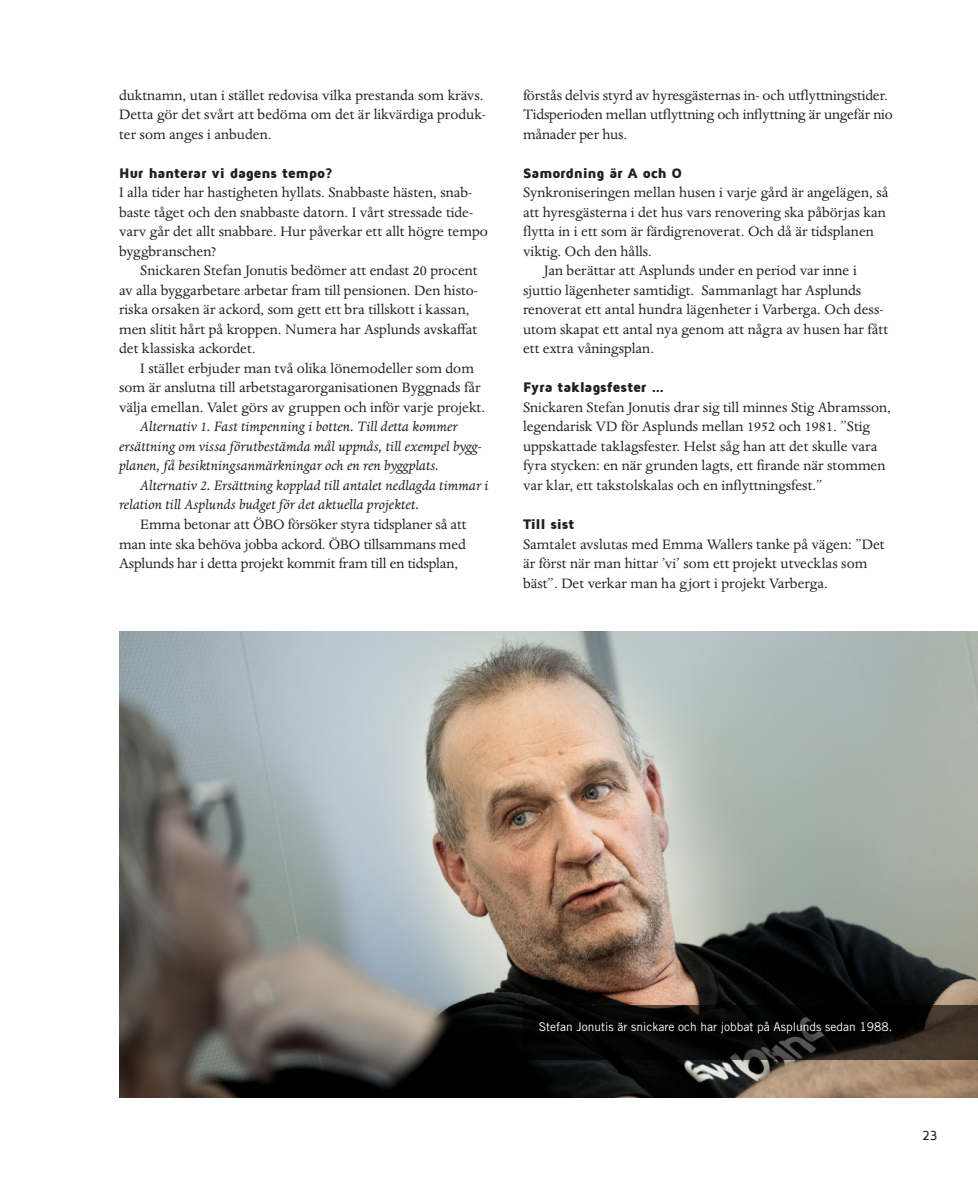
<style>
.page{position:relative;width:978px;height:1191px;background:#fff}
.page>*{position:absolute;margin:0;border:0;box-sizing:border-box;transform-origin:0 0}
.Bröd_indrag{font:15.75px/19.5px "Dante MT Std";color:#231f20}
.Bröd{font:15.75px/19.5px "Dante MT Std";color:#231f20}
.Bröd_indrag-2{font:italic 15.75px/19.5px "Dante MTW04";color:#231f20}
.Underrubrik{font:900 14.25px "Maven Pro";letter-spacing:-.015em;color:#231f20}
.t1{font:500 13.5px "Maven Pro";color:#231f20}
.Bildtext{font:12px "Trade Gothic LT Std";color:#fff}
</style>
<div class="page">
<img style="left:119px;top:631px;width:859px;height:466px">
<svg style="left:523px;top:1005px;width:455px;height:54px;background:#120f0d"></svg>
<p class="Bröd_indrag" style="left:119px;top:85px;width:368px">duktnamn, utan i stället redovisa vilka prestanda som krävs.<br>Detta gör det svårt att bedöma om det är likvärdiga produk&shy;ter som anges i anbuden.</p>
<p class="Underrubrik" style="left:119px;top:165px;width:215px">Hur hanterar vi dagens tempo?</p>
<p class="Bröd" style="left:119px;top:183px;width:370px">I alla tider har hastigheten hyllats. Snabbaste hästen, snab&shy;baste tåget och den snabbaste datorn. I vårt stressade tide&shy;varv går det allt snabbare. Hur påverkar ett allt högre tempo byggbranschen?</p>
<p class="Bröd_indrag" style="left:119px;top:261px;width:360px;text-indent:21px">Snickaren Stefan Jonutis bedömer att endast 20 procent av alla byggarbetare arbetar fram till pensionen. Den histo&shy;riska orsaken är ackord, som gett ett bra tillskott i kassan, men slitit hårt på kroppen. Numera har Asplunds avskaffat det klassiska ackordet.</p>
<p class="Bröd_indrag" style="left:119px;top:358px;width:368px;text-indent:21px">I stället erbjuder man två olika lönemodeller som dom som är anslutna till arbetstagarorganisationen Byggnads får välja emellan. Valet görs av gruppen och inför varje projekt.</p>
<p class="Bröd_indrag-2" style="left:119px;top:417px;width:364px;text-indent:21px">Alternativ 1. Fast timpenning i botten. Till detta kommer ersättning om vissa förutbestämda mål uppnås, till exempel bygg&shy;planen, få besiktningsanmärkningar och en ren byggplats.</p>
<p class="Bröd_indrag-2" style="left:119px;top:476px;width:371px;text-indent:21px">Alternativ 2. Ersättning kopplad till antalet nedlagda timmar i relation till Asplunds budget för det aktuella projektet.</p>
<p class="Bröd_indrag" style="left:119px;top:514px;width:349px;text-align:justify;text-indent:21px">Emma betonar att ÖBO försöker styra tidsplaner så att man inte ska behöva jobba ackord. ÖBO tillsammans med Asplunds har i detta projekt kommit fram till en tidsplan,</p>
<p class="Bröd_indrag" style="left:523px;top:85px;width:371px">förstås delvis styrd av hyresgästernas in- och utflyttningstider.<br>Tidsperioden mellan utflyttning och inflyttning är ungefär nio månader per hus.</p>
<p class="Underrubrik" style="left:523px;top:165px;width:161px">Samordning är A och O</p>
<p class="Bröd" style="left:523px;top:183px;width:367px">Synkroniseringen mellan husen i varje gård är angelägen, så att hyresgästerna i det hus vars renovering ska påbörjas kan flytta in i ett som är färdigrenoverat. Och då är tidsplanen viktig. Och den hålls.</p>
<p class="Bröd_indrag" style="left:523px;top:261px;width:367px;text-indent:21px">Jan berättar att Asplunds under en period var inne i sjuttio lägenheter samtidigt. Sammanlagt har Asplunds renoverat ett antal hundra lägenheter i Varberga. Och dess&shy;utom skapat ett antal nya genom att några av husen har fått ett extra våningsplan.</p>
<p class="Underrubrik" style="left:523px;top:380px;width:143px">Fyra taklagsfester …</p>
<p class="Bröd" style="left:523px;top:397px;width:370px">Snickaren Stefan Jonutis drar sig till minnes Stig Abramsson, legendarisk VD för Asplunds mellan 1952 och 1981. ”Stig uppskattade taklagsfester. Helst såg han att det skulle vara fyra stycken: en när grunden lagts, ett firande när stommen var klar, ett takstolskalas och en inflyttningsfest.”</p>
<p class="Underrubrik" style="left:523px;top:516px;width:53px">Till sist</p>
<p class="Bröd" style="left:523px;top:534px;width:363px">Samtalet avslutas med Emma Wallers tanke på vägen: ”Det är först när man hittar ’vi’ som ett projekt utvecklas som bäst”. Det verkar man ha gjort i projekt Varberga.</p>
<p class="Bildtext" style="left:539px;top:1019px;width:355px">Stefan Jonutis är snickare och har jobbat på Asplunds sedan 1988.</p>
<p class="t1" style="left:922px;top:1128px;width:17px">23</p>
</div>
